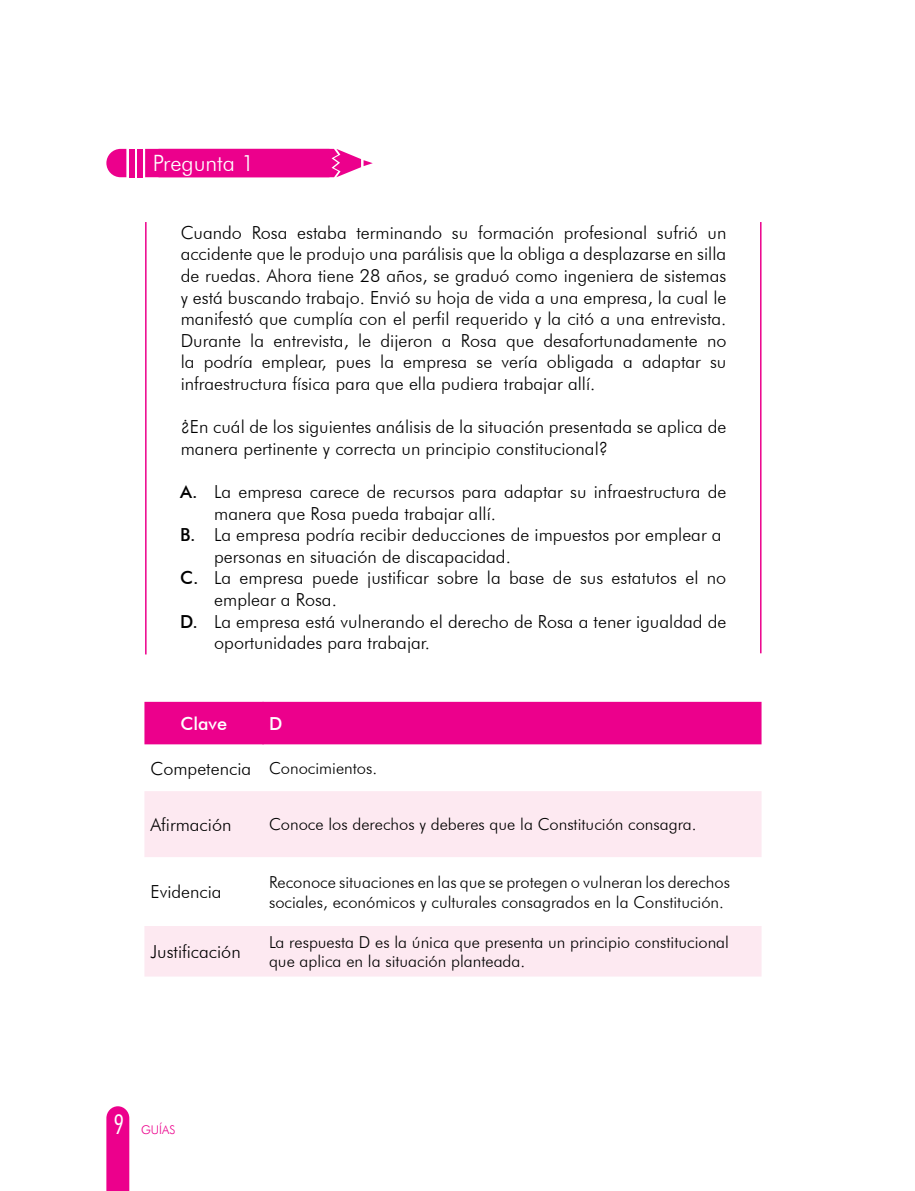
<style>
.page{position:relative;width:915px;height:1191px;background:#fff}
.page>*{position:absolute;margin:0;border:0;box-sizing:border-box;transform-origin:0 0}
.t1{font:300 condensed 27px "Futura BT";color:#fff}
.t2{font:300 22.5px "Futura BT";color:#fff}
.t3{font:300 18px/21.6px "Futura BT";color:#000;text-align:justify}
.t4{font:500 18px "Futura BT";color:#fff}
.t5{font:300 16.5px/19.8px "Futura BT";color:#000}
.t6{font:300 12px "Futura BT";color:#ec008c}
.s1{font-weight:500}
.s2{font-size:18px}
</style>
<div class="page">
<svg style="left:106px;top:1106px;width:23px;height:85px;background:#ec0c91"></svg>
<div style="left:137px;top:149px;width:5px;height:28px;background:#ec008c"></div>
<div style="left:129px;top:149px;width:5px;height:28px;background:#ec008c"></div>
<svg style="left:106px;top:149px;width:20px;height:28px"></svg>
<svg style="left:145px;top:149px;width:227px;height:28px;background:#ed1796"></svg>
<hr style="left:145px;top:222px;width:1px;height:432px;background:#ec008c">
<hr style="left:759px;top:222px;width:2px;height:431px;background:#ec008c">
<div style="left:144px;top:702px;width:617px;height:42px;background:#ec008c"></div>
<svg style="left:144px;top:791px;width:617px;height:185px;fill:#fde9f1"></svg>
<hr style="left:262px;top:702px;width:1px;height:42px;background:#ec008c">
<p class="t2" style="left:153px;top:149px;width:103px">Pregunta 1</p>
<p class="t3" style="left:181px;top:221px;width:547px">Cuando Rosa estaba terminando su formación profesional sufrió un accidente que le produjo una parálisis que la obliga a desplazarse en silla de ruedas. Ahora tiene 28 años, se graduó como ingeniera de sistemas y está buscando trabajo. Envió su hoja de vida a una empresa, la cual le manifestó que cumplía con el perfil requerido y la citó a una entrevista.<br>Durante la entrevista, le dijeron a Rosa que desafortunadamente no la podría emplear, pues la empresa se vería obligada a adaptar su infraestructura física para que ella pudiera trabajar allí.</p>
<p class="t3" style="left:181px;top:416px;width:547px">¿En cuál de los siguientes análisis de la situación presentada se aplica de manera pertinente y correcta un principio constitucional?</p>
<p class="t3" style="left:180px;top:480px;width:547px"><span class="s1">A.</span> La empresa carece de recursos para adaptar su infraestructura de</p>
<p class="t3" style="left:214px;top:502px;width:283px">manera que Rosa pueda trabajar allí.</p>
<p class="t3" style="left:180px;top:524px;width:542px"><span class="s1">B.</span> La empresa podría recibir deducciones de impuestos por emplear a</p>
<p class="t3" style="left:214px;top:545px;width:298px">personas en situación de discapacidad.</p>
<p class="t3" style="left:180px;top:567px;width:547px"><span class="s1">C.</span> La empresa puede justificar sobre la base de sus estatutos el no</p>
<p class="t3" style="left:214px;top:588px;width:124px">emplear a Rosa.</p>
<p class="t3" style="left:180px;top:610px;width:547px"><span class="s1">D.</span> La empresa está vulnerando el derecho de Rosa a tener igualdad de</p>
<p class="t3" style="left:214px;top:632px;width:217px">oportunidades para trabajar.</p>
<p class="t4" style="left:180px;top:712px;width:48px">Clave</p>
<p class="t4" style="left:269px;top:712px;width:15px">D</p>
<p class="t5" style="left:150px;top:758px;width:228px"><span class="s2">Competencia</span> Conocimientos.</p>
<p class="t3" style="left:150px;top:813px;width:82px">Afirmación</p>
<p class="t5" style="left:269px;top:814px;width:429px">Conoce los derechos y deberes que la Constitución consagra.</p>
<p class="t3" style="left:150px;top:881px;width:73px">Evidencia</p>
<p class="t5" style="left:269px;top:872px;width:462px">Reconoce situaciones en las que se protegen o vulneran los derechos sociales, económicos y culturales consagrados en la Constitución.</p>
<p class="t3" style="left:150px;top:940px;width:92px">Justificación</p>
<p class="t5" style="left:269px;top:931px;width:461px">La respuesta D es la única que presenta un principio constitucional que aplica en la situación planteada.</p>
<h1 class="t1" style="left:114px;top:1108px;width:12px">9</h1>
<p class="t6" style="left:141px;top:1122px;width:36px">GUÍAS</p>
</div>
